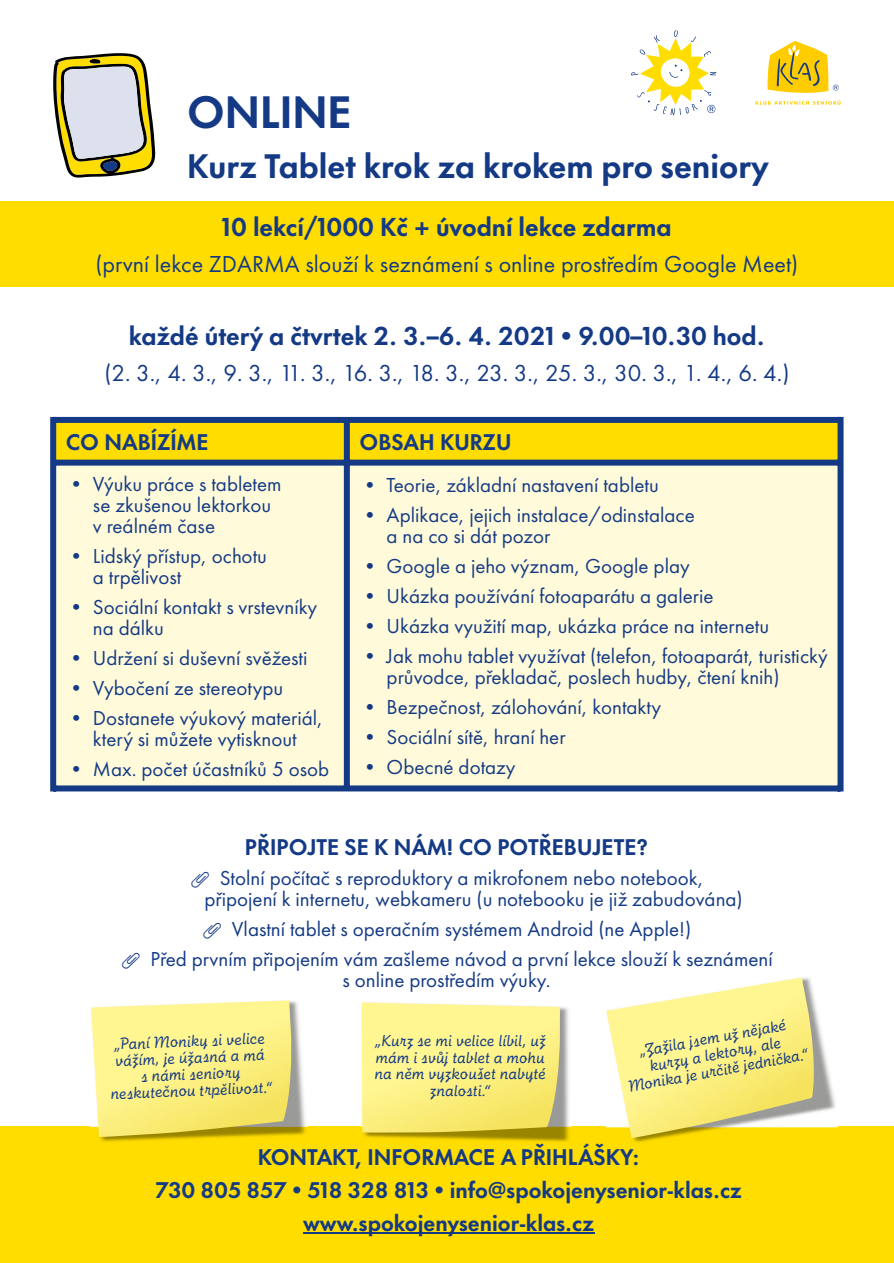
<style>
.page{position:relative;width:894px;height:1263px;background:#fff}
.page>*{position:absolute;margin:0;border:0;box-sizing:border-box;transform-origin:0 0}
.t1{font:700 42px "Futura Now Headline";color:#143a85}
.t2{font:700 31.5px "Futura Now Headline";color:#143a85}
.t3{font:700 24px "Futura Now Headline";color:#143a85}
.t4{font:24px "Futura PT";letter-spacing:-.07em;color:#143a85}
.t5{font:24px "Futura PT";color:#143a85}
.t6{font:21px/21px "Futura PT";color:#143a85}
.t7{font:700 21px/33px "Futura Now Headline";color:#143a85;text-align:center}
.t8{font:16.5px/16.5px "Futura Now Script";color:#143a85;text-align:center}
.s1{font-family:"Sosa"}
</style>
<div class="page">
<svg style="left:755px;top:41px;width:85px;height:64px"></svg>
<svg style="left:631px;top:30px;width:85px;height:85px"></svg>
<div style="left:0;top:201px;width:893px;height:86px;background:#fd0"></div>
<div style="left:53px;top:420px;width:787px;height:43px;background:#fd0"></div>
<div style="left:53px;top:463px;width:787px;height:325px;background:#fffad9"></div>
<div style="left:50px;top:417px;width:6px;height:374px;background:#143a85"></div>
<div style="left:837px;top:417px;width:6px;height:374px;background:#143a85"></div>
<div style="left:344px;top:420px;width:6px;height:368px;background:#143a85"></div>
<div style="left:53px;top:417px;width:787px;height:6px;background:#143a85"></div>
<div style="left:53px;top:460px;width:787px;height:6px;background:#143a85"></div>
<div style="left:53px;top:785px;width:787px;height:6px;background:#143a85"></div>
<div style="left:0;top:1127px;width:893px;height:136px;background:#fd0"></div>
<hr style="left:303px;top:1233px;width:291px;height:1px;background:#143a85">
<img style="left:91px;top:1001px;width:216px;height:141px">
<img style="left:99px;top:1000px;width:192px;height:137px">
<img style="left:361px;top:1002px;width:209px;height:140px">
<img style="left:362px;top:1007px;width:198px;height:125px">
<img style="left:606px;top:994px;width:231px;height:149px">
<img style="left:631px;top:977px;width:182px;height:161px">
<svg style="left:53px;top:53px;width:103px;height:125px;background:#c0bc99"></svg>
<h1 class="t1" style="left:187px;top:94px;width:166px">ONLINE</h1>
<h2 class="t2" style="left:187px;top:152px;width:583px">Kurz Tablet krok za krokem pro seniory</h2>
<p class="t3" style="left:222px;top:216px;width:451px">10 lekcí/1000 Kč + úvodní lekce zdarma</p>
<p class="t5" style="left:95px;top:254px;width:704px">(první lekce ZDARMA slouží k seznámení s online prostředím Google Meet)</p>
<p class="t3" style="left:129px;top:325px;width:637px">každé úterý a čtvrtek 2. 3.–6. 4. 2021 • 9.00–10.30 hod.</p>
<p class="t4" style="left:104px;top:363px;width:686px">(2. 3., 4. 3., 9. 3., 11. 3., 16. 3., 18. 3., 23. 3., 25. 3., 30. 3., 1. 4., 6. 4.)</p>
<p class="t7" style="left:66px;top:428px;width:144px">CO NABÍZÍME</p>
<p class="t7" style="left:359px;top:428px;width:153px">OBSAH KURZU</p>
<p class="t6" style="left:93px;top:475px;width:190px;text-indent:-27px">• Výuku práce s tabletem se zkušenou lektorkou v reálném čase</p>
<p class="t6" style="left:93px;top:547px;width:175px;text-indent:-27px">• Lidský přístup, ochotu a trpělivost</p>
<p class="t6" style="left:93px;top:598px;width:226px;text-indent:-27px">• Sociální kontakt s vrstevníky na dálku</p>
<p class="t6" style="left:66px;top:649px;width:243px">• Udržení si duševní svěžesti</p>
<p class="t6" style="left:66px;top:679px;width:219px">• Vybočení ze stereotypu</p>
<p class="t6" style="left:66px;top:709px;width:258px;text-align:center">• Dostanete výukový materiál, který si můžete vytisknout</p>
<p class="t6" style="left:66px;top:760px;width:265px">• Max. počet účastníků 5 osob</p>
<p class="t6" style="left:359px;top:476px;width:300px">• Teorie, základní nastavení tabletu</p>
<p class="t6" style="left:386px;top:506px;width:309px;text-indent:-27px">• Aplikace, jejich instalace/odinstalace a na co si dát pozor</p>
<p class="t6" style="left:359px;top:557px;width:331px">• Google a jeho význam, Google play</p>
<p class="t6" style="left:359px;top:587px;width:355px">• Ukázka používání fotoaparátu a galerie</p>
<p class="t6" style="left:359px;top:617px;width:411px">• Ukázka využití map, ukázka práce na internetu</p>
<p class="t6" style="left:386px;top:647px;width:442px;text-indent:-27px">• Jak mohu tablet využívat (telefon, fotoaparát, turistický průvodce, překladač, poslech hudby, čtení knih)</p>
<p class="t6" style="left:359px;top:698px;width:303px">• Bezpečnost, zálohování, kontakty</p>
<p class="t6" style="left:359px;top:728px;width:207px">• Sociální sítě, hraní her</p>
<p class="t6" style="left:359px;top:758px;width:157px">• Obecné dotazy</p>
<p class="t7" style="left:245px;top:833px;width:404px">PŘIPOJTE SE K NÁM! CO POTŘEBUJETE?</p>
<p class="t6" style="left:204px;top:869px;width:539px;text-indent:-15px"><span class="s1">b</span> Stolní počítač s reproduktory a mikrofonem nebo notebook, připojení k internetu, webkameru (u notebooku je již zabudována)</p>
<p class="t6" style="left:120px;top:916px;width:653px;line-height:30px;text-align:center"><span class="s1">b</span> Vlastní tablet s operačním systémem Android (ne Apple!)<br><span class="s1">b</span> Před prvním připojením vám zašleme návod a první lekce slouží k seznámení</p>
<p class="t6" style="left:342px;top:971px;width:209px">s online prostředím výuky.</p>
<p class="t8" style="left:108px;top:1037px;width:163px;rotate:-2deg">„Paní Moniky si velice vážím, je úžasná a má<br>s námi seniory neskutečnou trpělivost.“</p>
<p class="t8" style="left:374px;top:1034px;width:173px">„Kurz se mi velice líbil, už mám i svůj tablet a mohu na něm vyzkoušet nabyté znalosti.“</p>
<p class="t8" style="left:621px;top:1047px;width:184px;rotate:-10deg">„Zažila jsem už nějaké kurzy a lektory, ale<br>Monika je určitě jednička.“</p>
<p class="t7" style="left:155px;top:1143px;width:587px">KONTAKT, INFORMACE A PŘIHLÁŠKY:<br>730 805 857 • 518 328 813 • info@spokojenysenior-klas.cz www.spokojenysenior-klas.cz</p>
</div>
